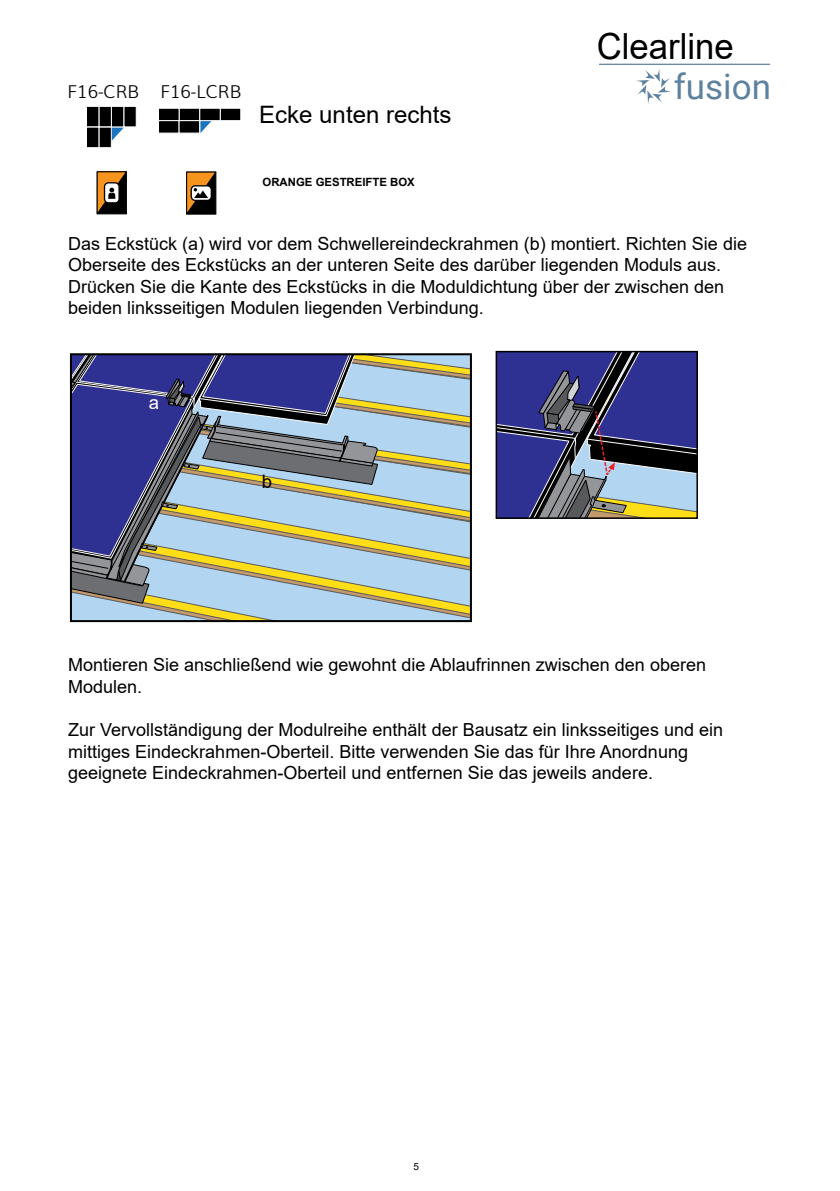
<style>
.page{position:relative;width:840px;height:1191px;background:#fff}
.page>*{position:absolute;margin:0;border:0;box-sizing:border-box;transform-origin:0 0}
.t1{font:36px "Arial";color:#000;scale:.96 1}
.t2{font:35px "Roboto";color:#5d82a0}
.t3{font:24px "Arial";color:#000}
.t4{font:18.6px "Arial";color:#fff}
.t5{font:18.6px "Arial";color:#000}
.t6{font:18px/21.6px "Arial";color:#000}
.t7{font:300 17.8px "Muli";color:#000}
.t8{font:700 11.4px "Arial";color:#000}
.t9{font:10px "Arial";color:#000}
</style>
<div class="page">
<svg style="left:636px;top:69px;width:35px;height:35px"></svg>
<hr style="left:599px;top:64px;width:170px;height:1px;background:#5d82a0">
<div style="left:123px;top:106px;width:13px;height:21px;background:#000"></div>
<div style="left:111px;top:106px;width:13px;height:21px;background:#000"></div>
<div style="left:98px;top:106px;width:14px;height:21px;background:#000;border:1px solid #fff"></div>
<div style="left:86px;top:106px;width:13px;height:21px;background:#000;border:1px solid #fff"></div>
<div style="left:98px;top:127px;width:14px;height:21px;background:#000;border:1px solid #fff"></div>
<div style="left:86px;top:127px;width:13px;height:21px;background:#000;border:1px solid #fff"></div>
<svg style="left:112px;top:128px;width:12px;height:13px"></svg>
<div style="left:220px;top:108px;width:21px;height:13px;background:#000;border:1px solid #fff"></div>
<div style="left:199px;top:108px;width:21px;height:13px;background:#000;border:1px solid #fff"></div>
<div style="left:179px;top:108px;width:21px;height:13px;background:#000;border:1px solid #fff"></div>
<div style="left:158px;top:108px;width:21px;height:13px;background:#000;border:1px solid #fff"></div>
<div style="left:158px;top:120px;width:21px;height:13px;background:#000;border:1px solid #fff"></div>
<div style="left:179px;top:120px;width:21px;height:13px;background:#000;border:1px solid #fff"></div>
<svg style="left:200px;top:121px;width:11px;height:12px"></svg>
<svg style="left:73px;top:356px;width:395px;height:263px"></svg>
<div style="left:70px;top:353px;width:401px;height:269px;border:2px solid #000"></div>
<svg style="left:496px;top:351px;width:200px;height:167px"></svg>
<svg style="left:97px;top:171px;width:30px;height:44px"></svg>
<svg style="left:186px;top:171px;width:30px;height:44px"></svg>
<p class="t7" style="left:68px;top:78px;width:175px">F16-CRB F16-LCRB</p>
<h3 class="t3" style="left:259px;top:98px;width:194px">Ecke unten rechts</h3>
<p class="t8" style="left:262px;top:173px;width:154px">ORANGE GESTREIFTE BOX</p>
<h1 class="t1" style="left:596px;top:22px;width:144px">Clearline</h1>
<h2 class="t2" style="left:673px;top:62px;width:99px">fusion</h2>
<p class="t6" style="left:68px;top:232px;width:680px">Das Eckstück (a) wird vor dem Schwellereindeckrahmen (b) montiert. Richten Sie die Oberseite des Eckstücks an der unteren Seite des darüber liegenden Moduls aus.<br>Drücken Sie die Kante des Eckstücks in die Moduldichtung über der zwischen den beiden linksseitigen Modulen liegenden Verbindung.</p>
<p class="t4" style="left:149px;top:389px;width:12px">a</p>
<p class="t5" style="left:261px;top:469px;width:12px">b</p>
<p class="t6" style="left:68px;top:654px;width:639px">Montieren Sie anschließend wie gewohnt die Ablaufrinnen zwischen den oberen<br>Modulen.</p>
<p class="t6" style="left:68px;top:718px;width:656px">Zur Vervollständigung der Modulreihe enthält der Bausatz ein linksseitiges und ein mittiges Eindeckrahmen-Oberteil. Bitte verwenden Sie das für Ihre Anordnung geeignete Eindeckrahmen-Oberteil und entfernen Sie das jeweils andere.</p>
<p class="t9" style="left:413px;top:1159px;width:7px">5</p>
</div>
